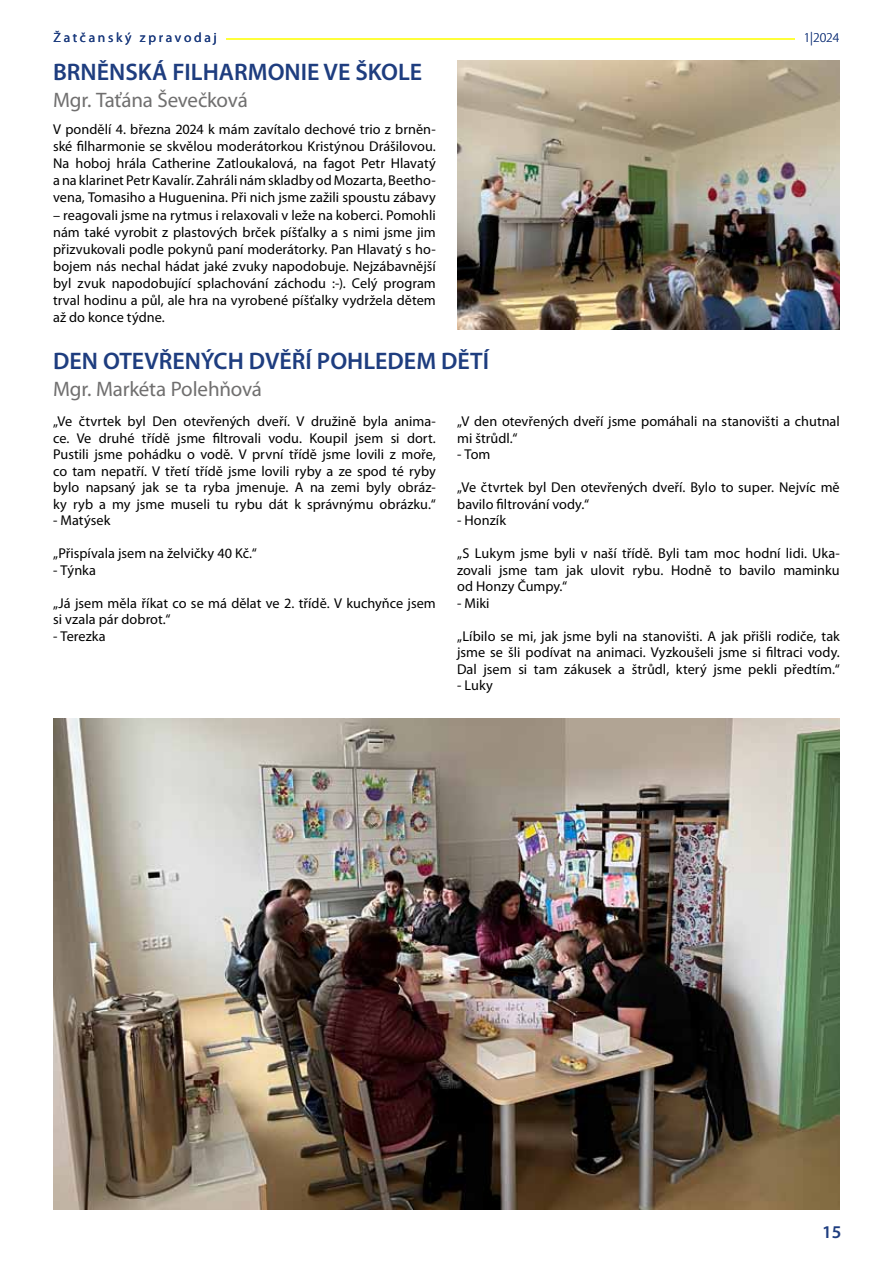
<style>
.page{position:relative;width:893px;height:1263px;background:#fff}
.page>*{position:absolute;margin:0;border:0;box-sizing:border-box;transform-origin:0 0}
.t1{font:600 24px "Myriad Pro";color:#1e3d7f}
.t2{font:21px "Myriad Pro";letter-spacing:-.01em;color:#706f6f}
.t3{font:600 18px "Myriad Pro";color:#1e3d7f}
.t4{font:14.25px/16.5px "Myriad Pro";letter-spacing:.005em;color:#000;text-align:justify}
.t5{font:13.5px "Myriad Pro";letter-spacing:.2em;color:#1e3d7f}
.t6{font:300 13.5px "Myriad Pro";color:#1e3d7f}
</style>
<div class="page">
<svg style="left:226px;top:38px;width:569px;height:1px"></svg>
<img style="left:457px;top:61px;width:383px;height:269px">
<img style="left:53px;top:719px;width:787px;height:491px">
<p class="t5" style="left:54px;top:29px;width:165px">Žatčanský zpravodaj</p>
<p class="t6" style="left:804px;top:30px;width:37px">1|2024</p>
<h1 class="t1" style="left:53px;top:56px;width:371px">BRNĚNSKÁ FILHARMONIE VE ŠKOLE</h1>
<h2 class="t2" style="left:53px;top:87px;width:196px">Mgr. Taťána Ševečková</h2>
<p class="t4" style="left:53px;top:120px;width:384px;line-height:17.1px">V pondělí 4. března 2024 k mám zavítalo dechové trio z brněn&shy;ské filharmonie se skvělou moderátorkou Kristýnou Drášilovou.<br>Na hoboj hrála Catherine Zatloukalová, na fagot Petr Hlavatý a na klarinet Petr Kavalír. Zahráli nám skladby od Mozarta, Beetho&shy;vena, Tomasiho a Huguenina. Při nich jsme zažili spoustu zábavy</p>
<p class="t4" style="left:53px;top:206px;width:384px;line-height:17.1px">– reagovali jsme na rytmus i relaxovali v leže na koberci. Pomohli nám také vyrobit z plastových brček píšťalky a s nimi jsme jim přizvukovali podle pokynů paní moderátorky. Pan Hlavatý s ho&shy;bojem nás nechal hádat jaké zvuky napodobuje. Nejzábavnější byl zvuk napodobující splachování záchodu :-). Celý program trval hodinu a půl, ale hra na vyrobené píšťalky vydržela dětem až do konce týdne.</p>
<h1 class="t1" style="left:53px;top:346px;width:436px">DEN OTEVŘENÝCH DVĚŘÍ POHLEDEM DĚTÍ</h1>
<h2 class="t2" style="left:53px;top:376px;width:210px">Mgr. Markéta Polehňová</h2>
<p class="t4" style="left:53px;top:413px;width:384px">„Ve čtvrtek byl Den otevřených dveří. V družině byla anima&shy;ce. Ve druhé třídě jsme filtrovali vodu. Koupil jsem si dort.<br>Pustili jsme pohádku o vodě. V první třídě jsme lovili z moře, co tam nepatří. V třetí třídě jsme lovili ryby a ze spod té ryby bylo napsaný jak se ta ryba jmenuje. A na zemi byly obráz&shy;ky ryb a my jsme museli tu rybu dát k správnýmu obrázku.“</p>
<p class="t4" style="left:53px;top:512px;width:59px">- Matýsek</p>
<p class="t4" style="left:53px;top:545px;width:205px">„Přispívala jsem na želvičky 40 Kč.“</p>
<p class="t4" style="left:53px;top:561px;width:44px">- Týnka</p>
<p class="t4" style="left:53px;top:594px;width:384px">„Já jsem měla říkat co se má dělat ve 2. třídě. V kuchyňce jsem si vzala pár dobrot.“</p>
<p class="t4" style="left:53px;top:627px;width:54px">- Terezka</p>
<p class="t4" style="left:457px;top:413px;width:384px">„V den otevřených dveří jsme pomáhali na stanovišti a chutnal mi štrůdl.“</p>
<p class="t4" style="left:457px;top:446px;width:35px">- Tom</p>
<p class="t4" style="left:457px;top:479px;width:384px">„Ve čtvrtek byl Den otevřených dveří. Bylo to super. Nejvíc mě bavilo filtrování vody.“</p>
<p class="t4" style="left:457px;top:512px;width:51px">- Honzík</p>
<p class="t4" style="left:457px;top:545px;width:384px">„S Lukym jsme byli v naší třídě. Byli tam moc hodní lidi. Uka&shy;zovali jsme tam jak ulovit rybu. Hodně to bavilo maminku od Honzy Čumpy.“</p>
<p class="t4" style="left:457px;top:594px;width:34px">- Miki</p>
<p class="t4" style="left:457px;top:627px;width:384px">„Líbilo se mi, jak jsme byli na stanovišti. A jak přišli rodiče, tak jsme se šli podívat na animaci. Vyzkoušeli jsme si filtraci vody.<br>Dal jsem si tam zákusek a štrůdl, který jsme pekli předtím.“</p>
<p class="t4" style="left:457px;top:677px;width:37px">- Luky</p>
<p class="t3" style="left:822px;top:1221px;width:21px">15</p>
</div>
